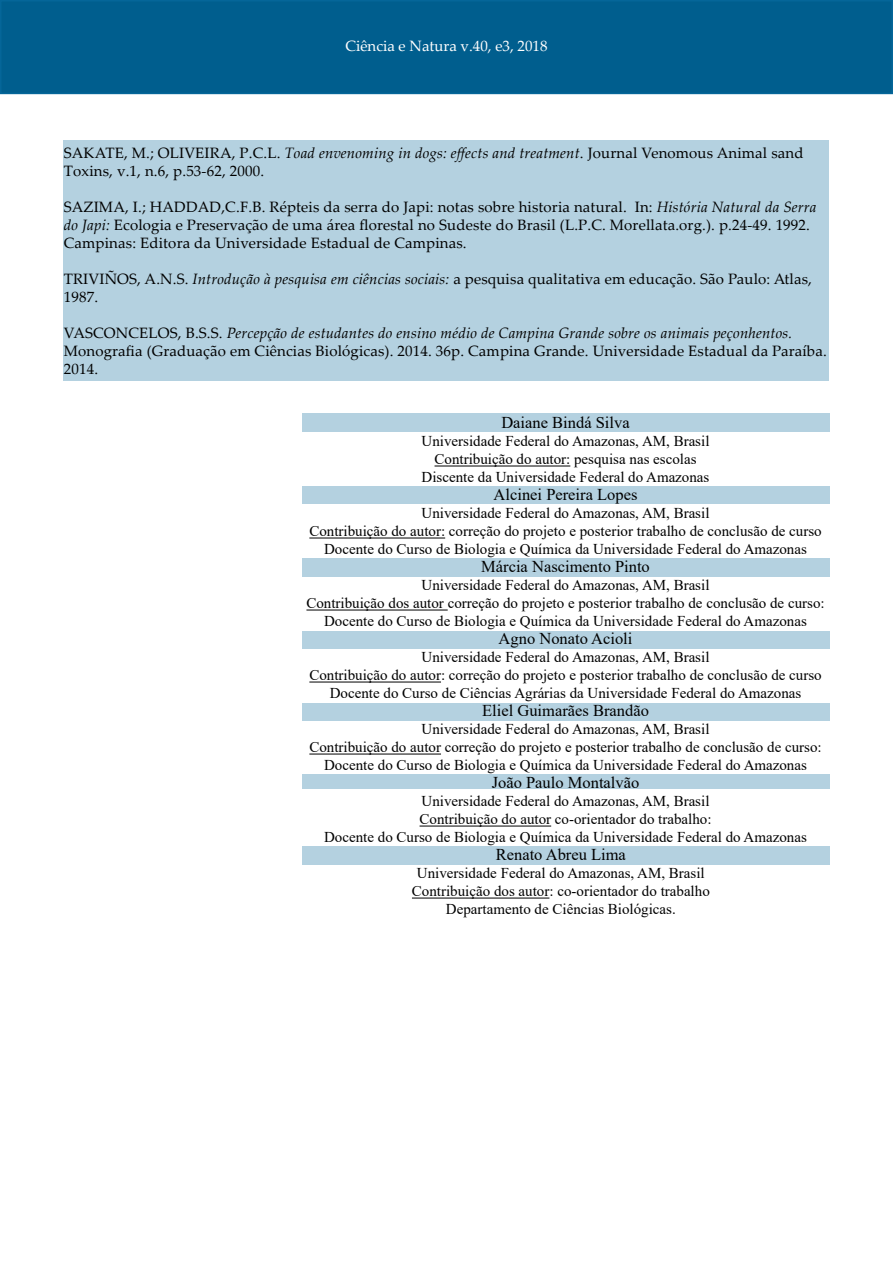
<style>
.page{position:relative;width:893px;height:1263px;background:#fff}
.page>*{position:absolute;margin:0;border:0;box-sizing:border-box;transform-origin:0 0}
.t1{font:16.5px "Times New Roman";color:#000}
.t2{font:15px/18px "Times New Roman";color:#000;text-align:center}
.t3{font:15px/18px "Palatino Linotype";letter-spacing:.01em;color:#000}
.t4{font:15px "Palatino Linotype";color:#fff}
.s1{font-style:italic}
</style>
<div class="page">
<div style="left:0;top:0;width:893px;height:94px;background:#005e8e;border:2px solid #056699"></div>
<div style="left:302px;top:413px;width:527px;height:18px;background:#b4d1e0"></div>
<div style="left:302px;top:486px;width:527px;height:18px;background:#b4d1e0"></div>
<div style="left:302px;top:558px;width:527px;height:19px;background:#b4d1e0"></div>
<div style="left:302px;top:631px;width:527px;height:18px;background:#b4d1e0"></div>
<div style="left:302px;top:703px;width:527px;height:18px;background:#b4d1e0"></div>
<div style="left:302px;top:774px;width:527px;height:14px;background:#b4d1e0"></div>
<div style="left:302px;top:846px;width:527px;height:19px;background:#b4d1e0"></div>
<div style="left:64px;top:140px;width:765px;height:240px;background:#b4d1e0"></div>
<hr style="left:434px;top:466px;width:136px;height:1px;background:#000">
<hr style="left:309px;top:538px;width:136px;height:1px;background:#000">
<hr style="left:306px;top:610px;width:142px;height:1px;background:#000">
<hr style="left:309px;top:682px;width:132px;height:1px;background:#000">
<hr style="left:309px;top:754px;width:132px;height:1px;background:#000">
<hr style="left:420px;top:826px;width:131px;height:1px;background:#000">
<hr style="left:412px;top:898px;width:137px;height:1px;background:#000">
<p class="t4" style="left:345px;top:35px;width:204px">Ciência e Natura v.40, e3, 2018</p>
<p class="t3" style="left:64px;top:144px;width:741px">SAKATE, M.; OLIVEIRA, P.C.L. <span class="s1">Toad envenoming in dogs: effects and treatment</span>. Journal Venomous Animal sand<br>Toxins, v.1, n.6, p.53-62, 2000.</p>
<p class="t3" style="left:64px;top:198px;width:754px">SAZIMA, I.; HADDAD,C.F.B. Répteis da serra do Japi: notas sobre historia natural. In: <span class="s1">História Natural da Serra do Japi:</span> Ecologia e Preservação de uma área florestal no Sudeste do Brasil (L.P.C. Morellata.org.). p.24-49. 1992.<br>Campinas: Editora da Universidade Estadual de Campinas.</p>
<p class="t3" style="left:64px;top:270px;width:750px">TRIVIÑOS, A.N.S. <span class="s1">Introdução à pesquisa em ciências sociais:</span> a pesquisa qualitativa em educação. São Paulo: Atlas,<br>1987.</p>
<p class="t3" style="left:64px;top:324px;width:764px">VASCONCELOS, B.S.S. <span class="s1">Percepção de estudantes do ensino médio de Campina Grande sobre os animais peçonhentos.<br></span>Monografia (Graduação em Ciências Biológicas). 2014. 36p. Campina Grande. Universidade Estadual da Paraíba.<br>2014.</p>
<p class="t1" style="left:501px;top:411px;width:130px">Daiane Bindá Silva</p>
<p class="t2" style="left:422px;top:432px;width:289px">Universidade Federal do Amazonas, AM, Brasil<br>Contribuição do autor: pesquisa nas escolas<br>Discente da Universidade Federal do Amazonas</p>
<p class="t1" style="left:494px;top:483px;width:145px">Alcinei Pereira Lopes</p>
<p class="t2" style="left:309px;top:504px;width:514px">Universidade Federal do Amazonas, AM, Brasil<br>Contribuição do autor: correção do projeto e posterior trabalho de conclusão de curso<br>Docente do Curso de Biologia e Química da Universidade Federal do Amazonas</p>
<p class="t1" style="left:481px;top:555px;width:170px">Márcia Nascimento Pinto</p>
<p class="t2" style="left:306px;top:576px;width:520px">Universidade Federal do Amazonas, AM, Brasil<br>Contribuição dos autor correção do projeto e posterior trabalho de conclusão de curso:<br>Docente do Curso de Biologia e Química da Universidade Federal do Amazonas</p>
<p class="t1" style="left:499px;top:627px;width:135px">Agno Nonato Acioli</p>
<p class="t2" style="left:309px;top:648px;width:514px">Universidade Federal do Amazonas, AM, Brasil<br>Contribuição do autor: correção do projeto e posterior trabalho de conclusão de curso<br>Docente do Curso de Ciências Agrárias da Universidade Federal do Amazonas</p>
<p class="t1" style="left:482px;top:699px;width:168px">Eliel Guimarães Brandão</p>
<p class="t2" style="left:309px;top:720px;width:514px">Universidade Federal do Amazonas, AM, Brasil<br>Contribuição do autor correção do projeto e posterior trabalho de conclusão de curso:<br>Docente do Curso de Biologia e Química da Universidade Federal do Amazonas</p>
<p class="t1" style="left:492px;top:771px;width:149px">João Paulo Montalvão</p>
<p class="t2" style="left:324px;top:792px;width:484px">Universidade Federal do Amazonas, AM, Brasil<br>Contribuição do autor co-orientador do trabalho:<br>Docente do Curso de Biologia e Química da Universidade Federal do Amazonas</p>
<p class="t1" style="left:496px;top:843px;width:132px">Renato Abreu Lima</p>
<p class="t2" style="left:412px;top:864px;width:299px">Universidade Federal do Amazonas, AM, Brasil<br>Contribuição dos autor: co-orientador do trabalho<br>Departamento de Ciências Biológicas.</p>
</div>
